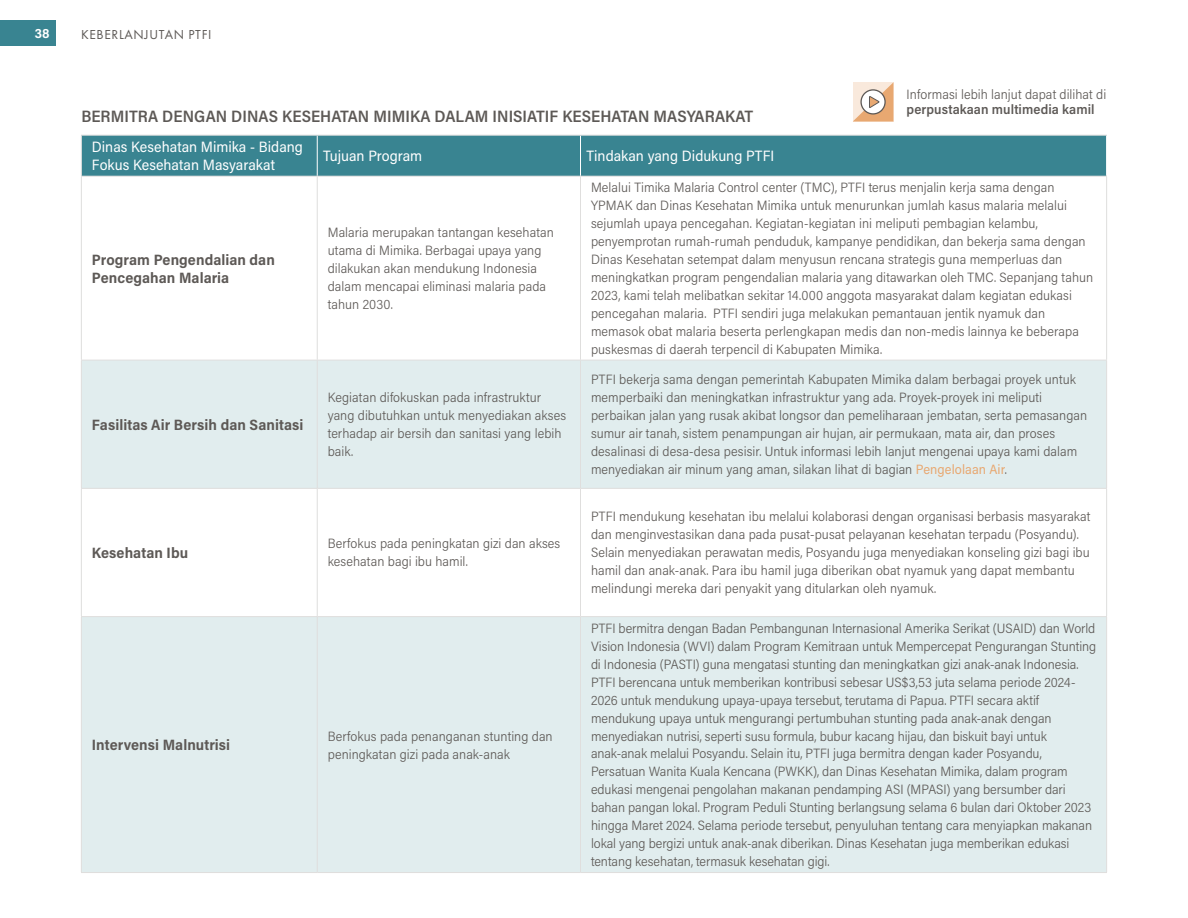
<style>
.page{position:relative;width:1188px;height:918px;background:#fff}
.page>*{position:absolute;margin:0;border:0;box-sizing:border-box;transform-origin:0 0}
.t1{font:600 16.5px "Acumin Pro Semi Cond";color:#5d5956}
.t2{font:700 15px/18px "Acumin Pro Semi Cond";letter-spacing:.005em;color:#5d5956}
.t3{font:15px/18px "Acumin Pro Semi Cond";color:#fff}
.t4{font:300 13.5px/18px "Acumin Pro Semi Cond";color:#5d5956}
.t5{font:600 13.5px "Acumin Pro Semi Cond";letter-spacing:.01em;color:#5d5956}
.t6{font:13.5px "Futura PT";letter-spacing:.05em;color:#5d5956}
.t7{font:700 13.5px "Acumin Pro Semi Cond";color:#fff}
.s1{font-weight:400;color:#e8a871}
</style>
<div class="page">
<div style="left:0;top:21px;width:56px;height:25px;background:#398491"></div>
<div style="left:82px;top:136px;width:1024px;height:40px;background:#398491"></div>
<svg style="left:82px;top:361px;width:1024px;height:511px;fill:#e1edee"></svg>
<hr style="left:317px;top:136px;width:1px;height:40px;background:#fff">
<hr style="left:580px;top:136px;width:1px;height:40px;background:#fff">
<hr style="left:81px;top:136px;width:1px;height:40px;background:#dfdedd">
<hr style="left:81px;top:135px;width:236px;height:1px;background:#dfdedd">
<hr style="left:317px;top:135px;width:263px;height:1px;background:#dfdedd">
<hr style="left:580px;top:135px;width:527px;height:1px;background:#dfdedd">
<hr style="left:81px;top:177px;width:1px;height:183px;background:#dfdedd">
<hr style="left:81px;top:176px;width:236px;height:1px;background:#dfdedd">
<hr style="left:317px;top:177px;width:1px;height:183px;background:#dfdedd">
<hr style="left:317px;top:176px;width:263px;height:1px;background:#dfdedd">
<hr style="left:580px;top:177px;width:1px;height:183px;background:#dfdedd">
<hr style="left:580px;top:176px;width:527px;height:1px;background:#dfdedd">
<hr style="left:1106px;top:177px;width:1px;height:183px;background:#dfdedd">
<hr style="left:81px;top:360px;width:1px;height:128px;background:#dfdedd">
<hr style="left:81px;top:360px;width:236px;height:1px;background:#dfdedd">
<hr style="left:317px;top:360px;width:1px;height:128px;background:#dfdedd">
<hr style="left:317px;top:360px;width:263px;height:1px;background:#dfdedd">
<hr style="left:580px;top:360px;width:1px;height:128px;background:#dfdedd">
<hr style="left:580px;top:360px;width:527px;height:1px;background:#dfdedd">
<hr style="left:1106px;top:360px;width:1px;height:128px;background:#dfdedd">
<hr style="left:81px;top:489px;width:1px;height:127px;background:#dfdedd">
<hr style="left:81px;top:488px;width:236px;height:1px;background:#dfdedd">
<hr style="left:317px;top:489px;width:1px;height:127px;background:#dfdedd">
<hr style="left:317px;top:488px;width:263px;height:1px;background:#dfdedd">
<hr style="left:580px;top:489px;width:1px;height:127px;background:#dfdedd">
<hr style="left:580px;top:488px;width:527px;height:1px;background:#dfdedd">
<hr style="left:1106px;top:489px;width:1px;height:127px;background:#dfdedd">
<hr style="left:81px;top:617px;width:1px;height:255px;background:#dfdedd">
<hr style="left:81px;top:616px;width:236px;height:1px;background:#dfdedd">
<hr style="left:317px;top:617px;width:1px;height:255px;background:#dfdedd">
<hr style="left:317px;top:616px;width:263px;height:1px;background:#dfdedd">
<hr style="left:580px;top:616px;width:527px;height:1px;background:#dfdedd">
<hr style="left:580px;top:617px;width:1px;height:255px;background:#dfdedd">
<hr style="left:1106px;top:617px;width:1px;height:255px;background:#dfdedd">
<hr style="left:81px;top:872px;width:236px;height:1px;background:#dfdedd">
<hr style="left:317px;top:872px;width:263px;height:1px;background:#dfdedd">
<hr style="left:580px;top:872px;width:527px;height:1px;background:#dfdedd">
<svg style="left:853px;top:82px;width:40px;height:40px"></svg>
<p class="t7" style="left:35px;top:24px;width:17px">38</p>
<p class="t6" style="left:81px;top:26px;width:132px">KEBERLANJUTAN PTFI</p>
<p class="t1" style="left:81px;top:104px;width:673px">BERMITRA DENGAN DINAS KESEHATAN MIMIKA DALAM INISIATIF KESEHATAN MASYARAKAT</p>
<p class="t3" style="left:92px;top:137px;width:213px">Dinas Kesehatan Mimika - Bidang<br>Fokus Kesehatan Masyarakat</p>
<p class="t3" style="left:323px;top:146px;width:101px">Tujuan Program</p>
<p class="t3" style="left:586px;top:146px;width:189px">Tindakan yang Didukung PTFI</p>
<p class="t4" style="left:907px;top:85px;width:201px">Informasi lebih lanjut dapat dilihat di</p>
<p class="t5" style="left:907px;top:100px;width:189px">perpustakaan multimedia kamil</p>
<p class="t2" style="left:92px;top:250px;width:185px">Program Pengendalian dan<br>Pencegahan Malaria</p>
<p class="t4" style="left:328px;top:223px;width:228px">Malaria merupakan tantangan kesehatan utama di Mimika. Berbagai upaya yang dilakukan akan mendukung Indonesia dalam mencapai eliminasi malaria pada tahun 2030.</p>
<p class="t2" style="left:92px;top:415px;width:213px">Fasilitas Air Bersih dan Sanitasi</p>
<p class="t4" style="left:328px;top:388px;width:240px">Kegiatan difokuskan pada infrastruktur yang dibutuhkan untuk menyediakan akses terhadap air bersih dan sanitasi yang lebih baik.</p>
<p class="t2" style="left:92px;top:543px;width:98px">Kesehatan Ibu</p>
<p class="t4" style="left:328px;top:534px;width:234px">Berfokus pada peningkatan gizi dan akses kesehatan bagi ibu hamil.</p>
<p class="t2" style="left:92px;top:735px;width:140px">Intervensi Malnutrisi</p>
<p class="t4" style="left:328px;top:726px;width:227px">Berfokus pada penanganan stunting dan peningkatan gizi pada anak-anak</p>
<p class="t4" style="left:591px;top:178px;width:504px">Melalui Timika Malaria Control center (TMC), PTFI terus menjalin kerja sama dengan YPMAK dan Dinas Kesehatan Mimika untuk menurunkan jumlah kasus malaria melalui sejumlah upaya pencegahan. Kegiatan-kegiatan ini meliputi pembagian kelambu, penyemprotan rumah-rumah penduduk, kampanye pendidikan, dan bekerja sama dengan Dinas Kesehatan setempat dalam menyusun rencana strategis guna memperluas dan meningkatkan program pengendalian malaria yang ditawarkan oleh TMC. Sepanjang tahun 2023, kami telah melibatkan sekitar 14.000 anggota masyarakat dalam kegiatan edukasi pencegahan malaria. PTFI sendiri juga melakukan pemantauan jentik nyamuk dan memasok obat malaria beserta perlengkapan medis dan non-medis lainnya ke beberapa puskesmas di daerah terpencil di Kabupaten Mimika.</p>
<p class="t4" style="left:591px;top:370px;width:498px">PTFI bekerja sama dengan pemerintah Kabupaten Mimika dalam berbagai proyek untuk memperbaiki dan meningkatkan infrastruktur yang ada. Proyek-proyek ini meliputi perbaikan jalan yang rusak akibat longsor dan pemeliharaan jembatan, serta pemasangan sumur air tanah, sistem penampungan air hujan, air permukaan, mata air, dan proses desalinasi di desa-desa pesisir. Untuk informasi lebih lanjut mengenai upaya kami dalam menyediakan air minum yang aman, silakan lihat di bagian <span class="s1">Pengelolaan Air</span>.</p>
<p class="t4" style="left:591px;top:507px;width:501px">PTFI mendukung kesehatan ibu melalui kolaborasi dengan organisasi berbasis masyarakat dan menginvestasikan dana pada pusat-pusat pelayanan kesehatan terpadu (Posyandu).<br>Selain menyediakan perawatan medis, Posyandu juga menyediakan konseling gizi bagi ibu hamil dan anak-anak. Para ibu hamil juga diberikan obat nyamuk yang dapat membantu melindungi mereka dari penyakit yang ditularkan oleh nyamuk.</p>
<p class="t4" style="left:591px;top:618px;width:507px">PTFI bermitra dengan Badan Pembangunan Internasional Amerika Serikat (USAID) dan World Vision Indonesia (WVI) dalam Program Kemitraan untuk Mempercepat Pengurangan Stunting di Indonesia (PASTI) guna mengatasi stunting dan meningkatkan gizi anak-anak Indonesia.<br>PTFI berencana untuk memberikan kontribusi sebesar US$3,53 juta selama periode 2024- 2026 untuk mendukung upaya-upaya tersebut, terutama di Papua. PTFI secara aktif mendukung upaya untuk mengurangi pertumbuhan stunting pada anak-anak dengan menyediakan nutrisi, seperti susu formula, bubur kacang hijau, dan biskuit bayi untuk anak-anak melalui Posyandu. Selain itu, PTFI juga bermitra dengan kader Posyandu, Persatuan Wanita Kuala Kencana (PWKK), dan Dinas Kesehatan Mimika, dalam program edukasi mengenai pengolahan makanan pendamping ASI (MPASI) yang bersumber dari bahan pangan lokal. Program Peduli Stunting berlangsung selama 6 bulan dari Oktober 2023 hingga Maret 2024. Selama periode tersebut, penyuluhan tentang cara menyiapkan makanan lokal yang bergizi untuk anak-anak diberikan. Dinas Kesehatan juga memberikan edukasi tentang kesehatan, termasuk kesehatan gigi.</p>
</div>
